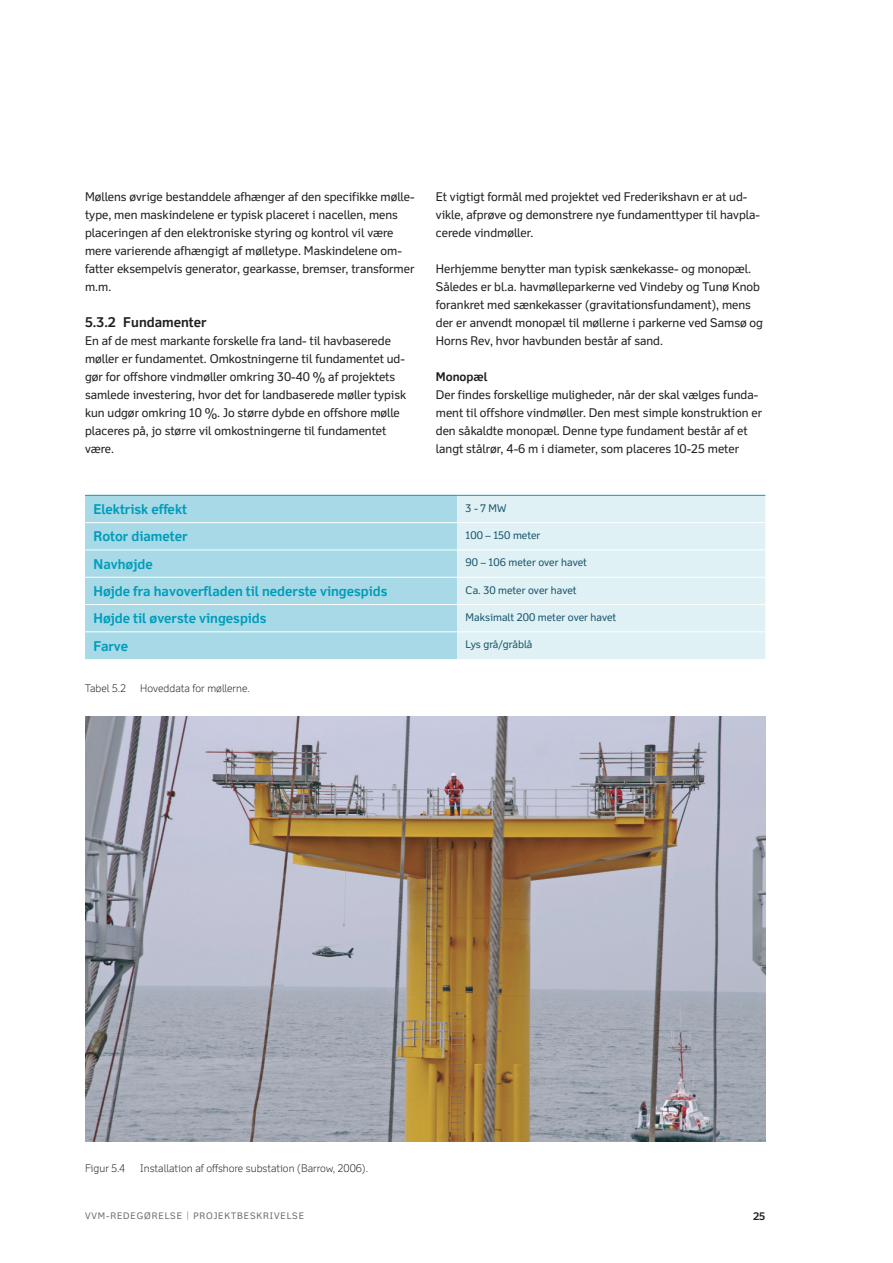
<style>
.page{position:relative;width:893px;height:1263px;background:#fff}
.page>*{position:absolute;margin:0;border:0;box-sizing:border-box;transform-origin:0 0}
.t1{font:700 13.5px "Felbridge DONG Energy";color:#009dba}
.t2{font:700 13.5px "Felbridge DONG Energy";color:#231f20}
.t3{font:12px/18px "Felbridge DONG Energy";color:#231f20}
.t4{font:700 12px "Felbridge DONG Energy";color:#231f20}
.t5{font:10.5px "Felbridge DONG Energy";color:#1b576d}
.t6{font:300 10.5px "Felbridge DONG Energy";color:#231f20}
.t7{font:700 10.5px "Felbridge DONG Energy";color:#231f20}
.t8{font:9px "Felbridge DONG Energy";letter-spacing:.1em;color:#696e67}
.s1{font-weight:300}
</style>
<div class="page">
<div style="left:85px;top:496px;width:372px;height:163px;background:#a7d9e6"></div>
<div style="left:457px;top:496px;width:308px;height:163px;background:#dff1f5"></div>
<hr style="left:85px;top:495px;width:372px;height:1px;background:#009dba">
<hr style="left:85px;top:522px;width:372px;height:1px;background:#fff">
<hr style="left:85px;top:549px;width:372px;height:1px;background:#fff">
<hr style="left:85px;top:577px;width:372px;height:1px;background:#fff">
<hr style="left:85px;top:604px;width:372px;height:1px;background:#fff">
<hr style="left:457px;top:495px;width:308px;height:1px;background:#009dba">
<hr style="left:457px;top:522px;width:308px;height:1px;background:#fff">
<hr style="left:457px;top:549px;width:308px;height:1px;background:#fff">
<hr style="left:457px;top:577px;width:308px;height:1px;background:#fff">
<hr style="left:457px;top:604px;width:308px;height:1px;background:#fff">
<hr style="left:85px;top:631px;width:372px;height:1px;background:#fff">
<hr style="left:457px;top:631px;width:308px;height:1px;background:#fff">
<img style="left:85px;top:716px;width:680px;height:426px">
<p class="t3" style="left:85px;top:188px;width:331px">Møllens øvrige bestanddele afhænger af den specifikke mølle&shy;type, men maskindelene er typisk placeret i nacellen, mens placeringen af den elektroniske styring og kontrol vil være mere varierende afhængigt af mølletype. Maskindelene om&shy;fatter eksempelvis generator, gearkasse, bremser, transformer m.m.</p>
<p class="t2" style="left:85px;top:317px;width:123px">5.3.2 Fundamenter</p>
<p class="t3" style="left:85px;top:332px;width:323px">En af de mest markante forskelle fra land- til havbaserede møller er fundamentet. Omkostningerne til fundamentet ud&shy;gør for offshore vindmøller omkring 30-40 % af projektets samlede investering, hvor det for landbaserede møller typisk kun udgør omkring 10 %. Jo større dybde en offshore mølle placeres på, jo større vil omkostningerne til fundamentet være.</p>
<p class="t3" style="left:436px;top:188px;width:326px">Et vigtigt formål med projektet ved Frederikshavn er at ud&shy;vikle, afprøve og demonstrere nye fundamenttyper til havpla&shy;cerede vindmøller.</p>
<p class="t3" style="left:436px;top:260px;width:329px">Herhjemme benytter man typisk sænkekasse- og monopæl.<br>Således er bl.a. havmølleparkerne ved Vindeby og Tunø Knob forankret med sænkekasser (gravitationsfundament), mens der er anvendt monopæl til møllerne i parkerne ved Samsø og Horns Rev, hvor havbunden består af sand.</p>
<p class="t4" style="left:436px;top:372px;width:53px">Monopæl</p>
<p class="t3" style="left:436px;top:386px;width:328px">Der findes forskellige muligheder, når der skal vælges funda&shy;ment til offshore vindmøller. Den mest simple konstruktion er den såkaldte monopæl. Denne type fundament består af et langt stålrør, 4-6 m i diameter, som placeres 10-25 meter</p>
<p class="t1" style="left:94px;top:504px;width:95px">Elektrisk effekt</p>
<p class="t5" style="left:466px;top:504px;width:42px">3 - 7 MW</p>
<p class="t1" style="left:94px;top:531px;width:96px">Rotor diameter</p>
<p class="t5" style="left:466px;top:531px;width:76px">100 – 150 meter</p>
<p class="t1" style="left:94px;top:559px;width:61px">Navhøjde</p>
<p class="t5" style="left:466px;top:559px;width:123px">90 – 106 meter over havet</p>
<p class="t1" style="left:94px;top:586px;width:295px">Højde fra havoverfladen til nederste vingespids</p>
<p class="t5" style="left:466px;top:586px;width:112px">Ca. 30 meter over havet</p>
<p class="t1" style="left:94px;top:613px;width:174px">Højde til øverste vingespids</p>
<p class="t5" style="left:466px;top:613px;width:152px">Maksimalt 200 meter over havet</p>
<p class="t1" style="left:94px;top:640px;width:36px">Farve</p>
<p class="t5" style="left:466px;top:640px;width:68px">Lys grå/gråblå</p>
<p class="t6" style="left:85px;top:684px;width:42px">Tabel 5.2</p>
<p class="t6" style="left:140px;top:684px;width:111px">Hoveddata for møllerne.</p>
<p class="t6" style="left:85px;top:1164px;width:42px">Figur 5.4</p>
<p class="t6" style="left:140px;top:1164px;width:229px">Installation af offshore substation (Barrow, 2006).</p>
<p class="t8" style="left:85px;top:1212px;width:221px">VVM-REDEGØRELSE <span class="s1">|</span> PROJEKTBESKRIVELSE</p>
<p class="t7" style="left:753px;top:1212px;width:14px">25</p>
</div>
